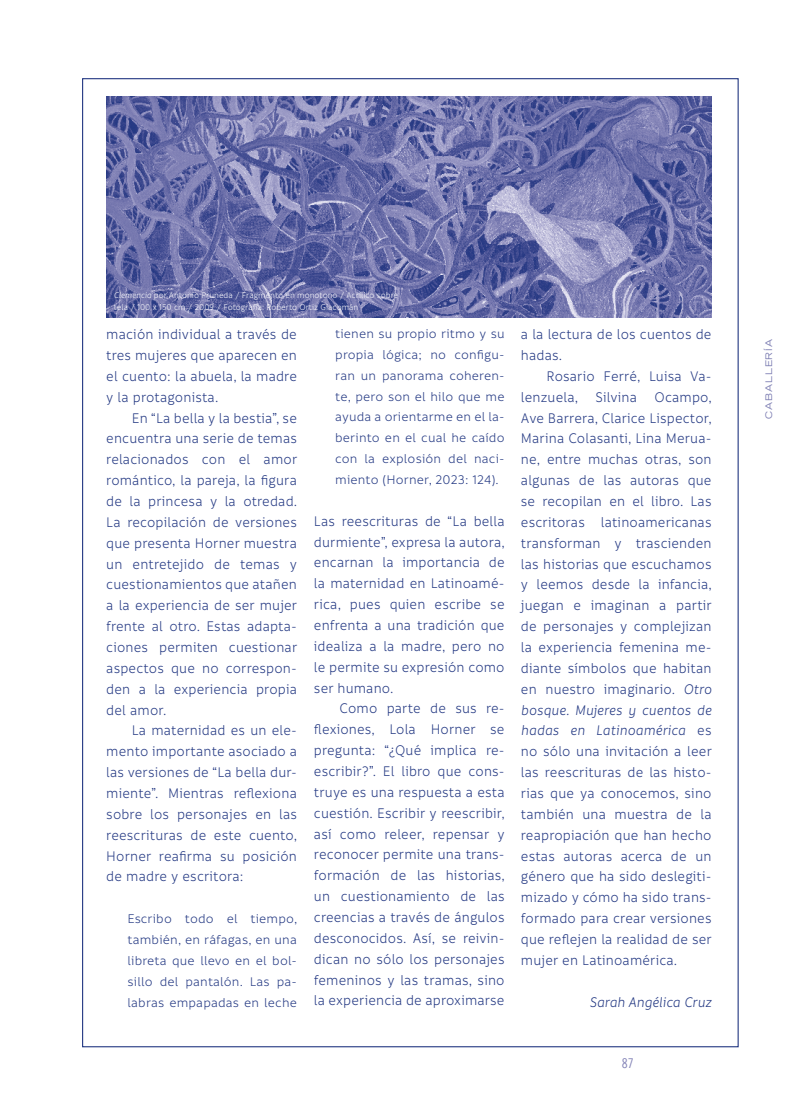
<style>
.page{position:relative;width:808px;height:1106px;background:#fff}
.page>*{position:absolute;margin:0;border:0;box-sizing:border-box;transform-origin:0 0}
.Cuerpo_de_texto_caba{font:15px/20.9px "Informative";letter-spacing:.01em;color:#243983;text-align:justify;scale:.95 1}
.Cuerpo_de_texto_sin{font:15px/20.9px "Informative";letter-spacing:.01em;color:#243983;text-align:justify;scale:.95 1}
.Cuerpo_de_texto_caba-2{font:italic 15px "Informative";color:#243983;scale:.95 1}
.Citas_en_caballería{font:13.5px/20.9px "Informative";letter-spacing:.01em;color:#243983;text-align:justify}
.t1{font:13.5px "Trade Gothic LT Cond Eighteen";color:#8585b8}
.Pies_de_fotos{font:9px/11.2px "Informative";color:#fff;scale:.95 1}
.t2{font:expanded 9px "Trade Gothic LT";letter-spacing:.1em;color:#7a7bb1}
.s1{font-style:italic}
</style>
<div class="page">
<img style="left:106px;top:96px;width:605px;height:221px">
<p class="Pies_de_fotos" style="left:114px;top:290px;width:301px"><span class="s1">Clemencia</span> por Antonio Pruneda / Fragmento en monotono / Acrílico sobre tela / 100 x 150 cm / 2009 / Fotografía: Roberto Ortiz Giacomán</p>
<p class="Cuerpo_de_texto_caba" style="left:106px;top:324px;width:202px">mación individual a través de tres mujeres que aparecen en el cuento: la abuela, la madre y la protagonista.</p>
<p class="Cuerpo_de_texto_caba" style="left:106px;top:408px;width:203px;text-indent:26px">En “La bella y la bestia”, se encuentra una serie de temas relacionados con el amor romántico, la pareja, la figura de la princesa y la otredad.<br>La recopilación de versiones que presenta Horner muestra un entretejido de temas y cuestionamientos que atañen a la experiencia de ser mujer frente al otro. Estas adapta&shy;ciones permiten cuestionar aspectos que no correspon&shy;den a la experiencia propia del amor.</p>
<p class="Cuerpo_de_texto_caba" style="left:106px;top:720px;width:203px;text-indent:26px">La maternidad es un ele&shy;mento importante asociado a las versiones de “La bella dur&shy;miente”. Mientras reflexiona sobre los personajes en las reescrituras de este cuento, Horner reafirma su posición de madre y escritora:</p>
<p class="Citas_en_caballería" style="left:128px;top:908px;width:171px">Escribo todo el tiempo, también, en ráfagas, en una libreta que llevo en el bol&shy;sillo del pantalón. Las pa&shy;labras empapadas en leche</p>
<p class="Citas_en_caballería" style="left:335px;top:323px;width:171px">tienen su propio ritmo y su propia lógica; no configu&shy;ran un panorama coheren&shy;te, pero son el hilo que me ayuda a orientarme en el la&shy;berinto en el cual he caído con la explosión del naci&shy;miento (Horner, 2023: 124).</p>
<p class="Cuerpo_de_texto_sin" style="left:314px;top:511px;width:203px">Las reescrituras de “La bella durmiente”, expresa la autora, encarnan la importancia de la maternidad en Latinoamé&shy;rica, pues quien escribe se enfrenta a una tradición que idealiza a la madre, pero no le permite su expresión como ser humano.</p>
<p class="Cuerpo_de_texto_caba" style="left:314px;top:698px;width:203px;text-indent:26px">Como parte de sus re&shy;flexiones, Lola Horner se pregunta: “¿Qué implica re&shy;escribir?”. El libro que cons&shy;truye es una respuesta a esta cuestión. Escribir y reescribir, así como releer, repensar y reconocer permite una trans&shy;formación de las historias, un cuestionamiento de las creencias a través de ángulos desconocidos. Así, se reivin&shy;dican no sólo los personajes femeninos y las tramas, sino la experiencia de aproximarse</p>
<p class="Cuerpo_de_texto_caba" style="left:521px;top:324px;width:202px">a la lectura de los cuentos de hadas.</p>
<p class="Cuerpo_de_texto_caba" style="left:521px;top:366px;width:203px;text-indent:26px">Rosario Ferré, Luisa Va&shy;lenzuela, Silvina Ocampo, Ave Barrera, Clarice Lispector, Marina Colasanti, Lina Merua&shy;ne, entre muchas otras, son algunas de las autoras que se recopilan en el libro. Las escritoras latinoamericanas transforman y trascienden las historias que escuchamos y leemos desde la infancia, juegan e imaginan a partir de personajes y complejizan la experiencia femenina me&shy;diante símbolos que habitan en nuestro imaginario. <span class="s1">Otro bosque. Mujeres y cuentos de hadas en Latinoamérica</span> es no sólo una invitación a leer las reescrituras de las histo&shy;rias que ya conocemos, sino también una muestra de la reapropiación que han hecho estas autoras acerca de un género que ha sido deslegiti&shy;mizado y cómo ha sido trans&shy;formado para crear versiones que reflejen la realidad de ser mujer en Latinoamérica.</p>
<p class="Cuerpo_de_texto_caba-2" style="left:589px;top:994px;width:130px">Sarah Angélica Cruz</p>
<p class="t1" style="left:622px;top:1055px;width:13px">87</p>
<p class="t2" style="left:763px;top:419px;width:81px;rotate:-90deg">CABALLERÍA</p>
</div>
